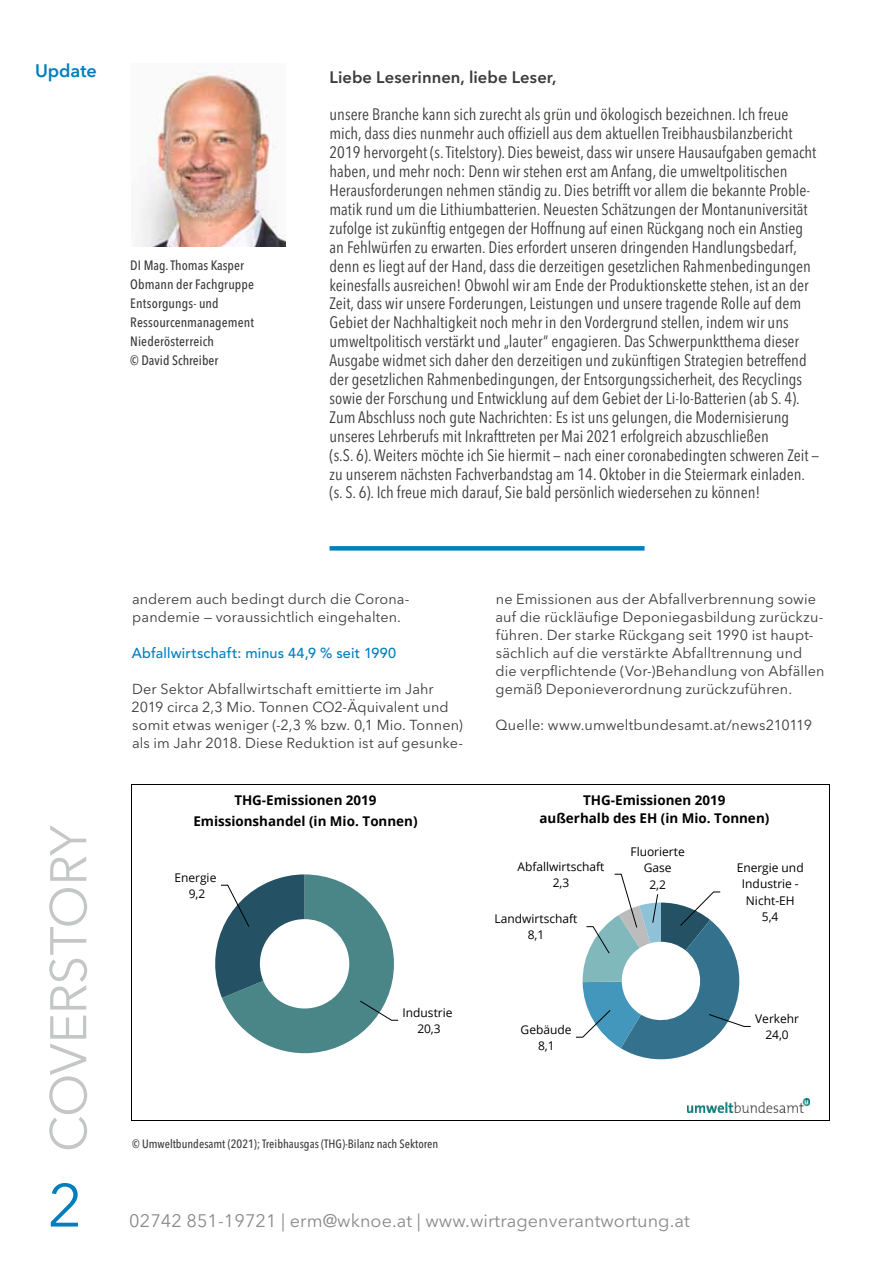
<style>
.page{position:relative;width:893px;height:1263px;background:#fff}
.page>*{position:absolute;margin:0;border:0;box-sizing:border-box;transform-origin:0 0}
.t1{font:60px "Avenir Next LT Pro";color:#007ebe}
.t2{font:51px "Avenir Next LT Pro";letter-spacing:-.015em;color:#c5c6c6}
.t3{font:18px "Avenir Next LT Pro";letter-spacing:.005em;color:#8a8a8a}
.t4{font:600 18px "Avenir Next LT Pro";letter-spacing:-.005em;color:#007ebe}
.t5{font:condensed 16.5px/18.9px "Avenir Next LT Pro";color:#3b3b3a}
.t6{font:600 16.5px "Avenir Next LT Pro";letter-spacing:.005em;color:#3b3b3a}
.t7{font:14.4px/18px "Avenir Next LT Pro";letter-spacing:.005em;color:#3b3b3a}
.t8{font:500 14.4px "Avenir";letter-spacing:.015em;color:#007ebe}
.t9{font:700 13.5px/21.3px "Open Sans";color:#000;text-align:center}
.t10{font:500 condensed 13.5px/18.9px "Avenir Next LT Pro";letter-spacing:.005em;color:#3b3b3a}
.t11{font:12px/16.4px "Open Sans";color:#000;text-align:center}
.t12{font:500 condensed 12px "Avenir Next LT Pro";color:#3b3b3a}
.t13{font:italic 12px "Open Sans";color:#000}
</style>
<div class="page">
<div style="left:330px;top:546px;width:315px;height:5px;background:#007ebe"></div>
<hr style="left:132px;top:784px;width:348px;height:1px;background:#000">
<hr style="left:481px;top:784px;width:348px;height:1px;background:#000">
<hr style="left:131px;top:787px;width:1px;height:45px;background:#000">
<hr style="left:829px;top:787px;width:1px;height:45px;background:#000">
<hr style="left:131px;top:834px;width:1px;height:259px;background:#000">
<hr style="left:829px;top:834px;width:1px;height:259px;background:#000">
<svg style="left:131px;top:1093px;width:1px;height:28px"></svg>
<hr style="left:132px;top:1120px;width:423px;height:1px;background:#000">
<hr style="left:555px;top:1120px;width:274px;height:1px;background:#000">
<svg style="left:829px;top:1093px;width:1px;height:28px"></svg>
<svg style="left:215px;top:874px;width:184px;height:179px"></svg>
<svg style="left:576px;top:874px;width:175px;height:186px"></svg>
<img style="left:687px;top:1098px;width:123px;height:14px">
<img style="left:140px;top:64px;width:145px;height:183px">
<p class="t4" style="left:35px;top:60px;width:63px">Update</p>
<p class="t10" style="left:130px;top:256px;width:125px">DI Mag. Thomas Kasper<br>Obmann der Fachgruppe<br>Entsorgungs- und<br>Ressourcenmanagement<br>Niederösterreich<br>© David Schreiber</p>
<p class="t6" style="left:330px;top:67px;width:228px">Liebe Leserinnen, liebe Leser,</p>
<p class="t5" style="left:330px;top:105px;width:491px">unsere Branche kann sich zurecht als grün und ökologisch bezeichnen. Ich freue mich, dass dies nunmehr auch offiziell aus dem aktuellen Treibhausbilanzbericht 2019 hervorgeht (s. Titelstory). Dies beweist, dass wir unsere Hausaufgaben gemacht haben, und mehr noch: Denn wir stehen erst am Anfang, die umweltpolitischen Herausforderungen nehmen ständig zu. Dies betrifft vor allem die bekannte Proble&shy;matik rund um die Lithiumbatterien. Neuesten Schätzungen der Montanuniversität zufolge ist zukünftig entgegen der Hoffnung auf einen Rückgang noch ein Anstieg an Fehlwürfen zu erwarten. Dies erfordert unseren dringenden Handlungsbedarf, denn es liegt auf der Hand, dass die derzeitigen gesetzlichen Rahmenbedingungen keinesfalls ausreichen! Obwohl wir am Ende der Produktionskette stehen, ist an der Zeit, dass wir unsere Forderungen, Leistungen und unsere tragende Rolle auf dem Gebiet der Nachhaltigkeit noch mehr in den Vordergrund stellen, indem wir uns umweltpolitisch verstärkt und „lauter“ engagieren. Das Schwerpunktthema dieser Ausgabe widmet sich daher den derzeitigen und zukünftigen Strategien betreffend der gesetzlichen Rahmenbedingungen, der Entsorgungssicherheit, des Recyclings sowie der Forschung und Entwicklung auf dem Gebiet der Li-Io-Batterien (ab S. 4).<br>Zum Abschluss noch gute Nachrichten: Es ist uns gelungen, die Modernisierung unseres Lehrberufs mit Inkrafttreten per Mai 2021 erfolgreich abzuschließen<br>(s.S. 6). Weiters möchte ich Sie hiermit — nach einer coronabedingten schweren Zeit — zu unserem nächsten Fachverbandstag am 14. Oktober in die Steiermark einladen. (s. S. 6). Ich freue mich darauf, Sie bald persönlich wiedersehen zu können!</p>
<h2 class="t2" style="left:38px;top:1152px;width:328px;rotate:-90deg">COVERSTORY</h2>
<h1 class="t1" style="left:48px;top:1170px;width:36px">2</h1>
<p class="t7" style="left:132px;top:590px;width:279px">anderem auch bedingt durch die Corona&shy;pandemie — voraussichtlich eingehalten.</p>
<p class="t8" style="left:132px;top:644px;width:266px">Abfallwirtschaft: minus 44,9 % seit 1990</p>
<p class="t7" style="left:132px;top:680px;width:333px">Der Sektor Abfallwirtschaft emittierte im Jahr 2019 circa 2,3 Mio. Tonnen CO2-Äquivalent und somit etwas weniger (-2,3 % bzw. 0,1 Mio. Tonnen) als im Jahr 2018. Diese Reduktion ist auf gesunke-</p>
<p class="t13" style="left:315px;top:694px;width:140px">Quelle: Umweltbundesamt</p>
<p class="t7" style="left:496px;top:590px;width:330px">ne Emissionen aus der Abfallverbrennung sowie auf die rückläufige Deponiegasbildung zurückzu&shy;führen. Der starke Rückgang seit 1990 ist haupt&shy;sächlich auf die verstärkte Abfalltrennung und die verpflichtende (Vor-)Behandlung von Abfällen gemäß Deponieverordnung zurückzuführen.</p>
<p class="t7" style="left:496px;top:716px;width:318px">Quelle: www.umweltbundesamt.at/news210119</p>
<p class="t9" style="left:513px;top:642px;width:103px">Abbildung Titel</p>
<p class="t9" style="left:193px;top:789px;width:226px">THG-Emissionen 2019<br>Emissionshandel (in Mio. Tonnen)</p>
<p class="t9" style="left:540px;top:790px;width:231px;line-height:18.3px">THG-Emissionen 2019<br>außerhalb des EH (in Mio. Tonnen)</p>
<p class="t11" style="left:630px;top:843px;width:56px">Fluorierte<br>Gase<br>2,2</p>
<p class="t11" style="left:518px;top:858px;width:88px">Abfallwirtschaft<br>2,3</p>
<p class="t11" style="left:174px;top:869px;width:43px">Energie<br>9,2</p>
<p class="t11" style="left:737px;top:859px;width:68px">Energie und<br>Industrie -<br>Nicht-EH<br>5,4</p>
<p class="t11" style="left:495px;top:910px;width:84px">Landwirtschaft<br>8,1</p>
<p class="t11" style="left:402px;top:1004px;width:52px">Industrie<br>20,3</p>
<p class="t12" style="left:132px;top:1137px;width:308px">© Umweltbundesamt (2021); Treibhausgas (THG)-Bilanz nach Sektoren</p>
<p class="t11" style="left:521px;top:1021px;width:52px">Gebäude<br>8,1</p>
<p class="t3" style="left:129px;top:1209px;width:562px">02742 851-19721 | erm@wknoe.at | www.wirtragenverantwortung.at</p>
<p class="t11" style="left:755px;top:1010px;width:46px">Verkehr<br>24,0</p>
</div>
